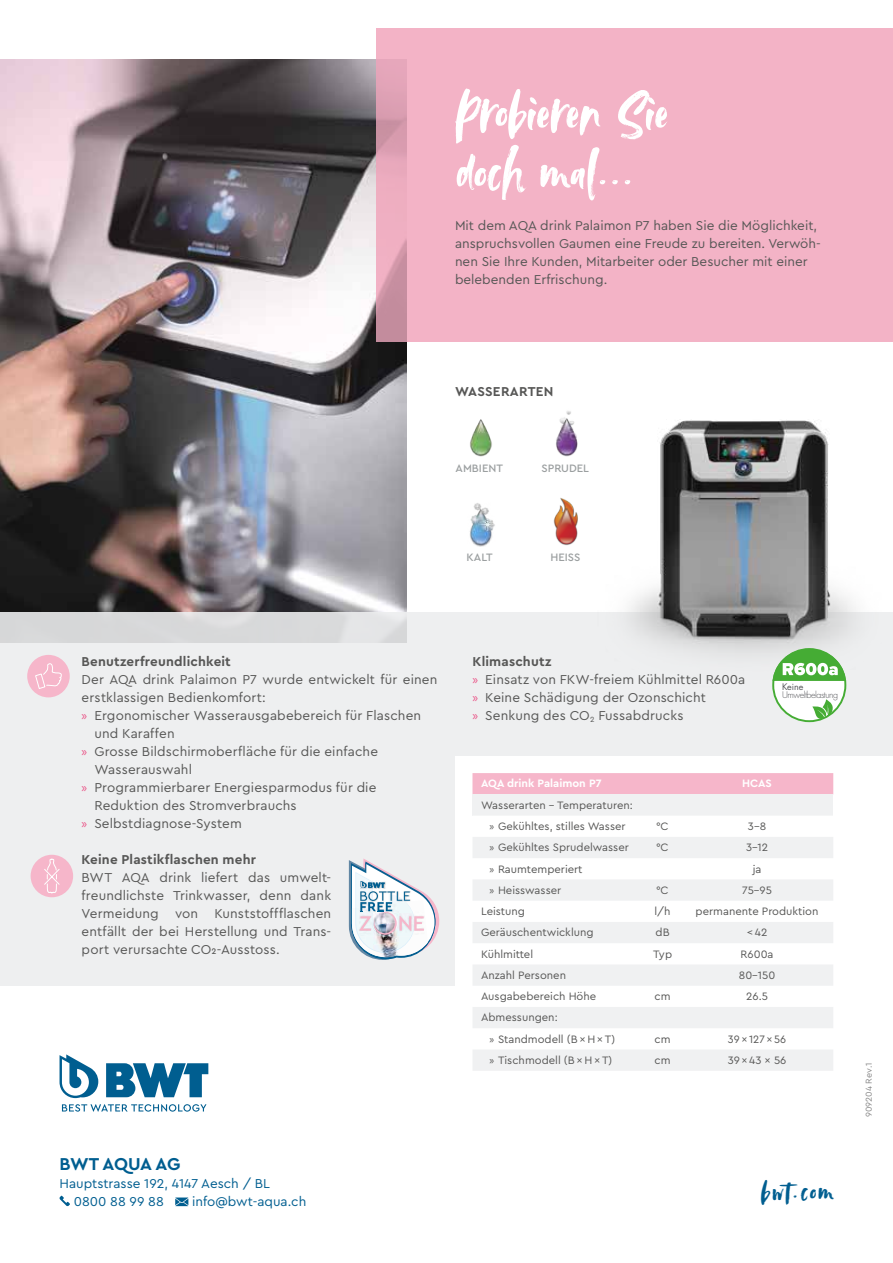
<style>
.page{position:relative;width:893px;height:1263px;background:#fff}
.page>*{position:absolute;margin:0;border:0;box-sizing:border-box;transform-origin:0 0}
.t1{font:60px/60px "Avallon";color:#fff}
.t2{font:30px "Avallon";letter-spacing:.06em;color:#005e90}
.t3{font:700 18px "Cera PRO";letter-spacing:-.015em;color:#005e90}
.t4{font:13.5px/18px "Cera PRO";letter-spacing:.005em;color:#575756}
.t5{font:700 13.5px "Cera PRO";letter-spacing:.015em;color:#575756}
.t6{font:13.5px/18px "Cera PRO";color:#005e90}
.t7{font:11.25px/21.3px "Cera PRO";color:#575756;text-align:center}
.t8{font:500 11.25px "Cera PRO";color:#9b9fa0}
.t9{font:700 11.25px "Cera PRO";color:#fff}
.t10{font:9px "Cera PRO";color:#878787}
.t11{font:300 8.85px "Futura";letter-spacing:-.05em;color:#55565a}
.t12{font:8.85px "Futura";color:#55565a}
.s1{font-family:"Myriad Pro";color:#ea5286}
.s2{font-weight:700}
.s3{font-family:"Myriad Pro"}
</style>
<div class="page">
<img style="left:0;top:60px;width:407px;height:552px">
<div style="left:0;top:612px;width:893px;height:374px;background:#edeeef"></div>
<img style="left:628px;top:420px;width:228px;height:273px">
<div style="left:376px;top:29px;width:517px;height:313px;background:#f6b6ca"></div>
<div style="left:773px;top:649px;width:72px;height:72px;background:#fff;border-radius:50%"></div>
<div style="left:772px;top:648px;width:74px;height:74px;border:2px solid #45ac34;border-radius:50%"></div>
<svg style="left:812px;top:699px;width:21px;height:20px"></svg>
<svg style="left:772px;top:648px;width:74px;height:36px"></svg>
<svg style="left:349px;top:858px;width:90px;height:102px"></svg>
<div style="left:455px;top:756px;width:438px;height:332px;background:#fff"></div>
<div style="left:472px;top:773px;width:361px;height:21px;background:#f6b6ca"></div>
<div style="left:472px;top:794px;width:361px;height:22px;background:#f0f1f2"></div>
<svg style="left:473px;top:837px;width:360px;height:234px;fill:#f0f1f2"></svg>
<svg style="left:59px;top:1196px;width:11px;height:10px"></svg>
<svg style="left:175px;top:1197px;width:13px;height:9px"></svg>
<svg style="left:62px;top:1104px;width:144px;height:8px"></svg>
<svg style="left:106px;top:1063px;width:102px;height:34px"></svg>
<svg style="left:60px;top:1054px;width:38px;height:44px"></svg>
<img style="left:556px;top:411px;width:22px;height:46px">
<img style="left:470px;top:419px;width:22px;height:38px">
<img style="left:470px;top:503px;width:25px;height:43px">
<img style="left:553px;top:498px;width:25px;height:48px">
<div style="left:31px;top:855px;width:42px;height:42px;background:#f6b6ca;border-radius:50%"></div>
<svg style="left:44px;top:858px;width:16px;height:35px"></svg>
<div style="left:27px;top:655px;width:43px;height:42px;background:#f6b6ca;border-radius:50%"></div>
<svg style="left:35px;top:663px;width:27px;height:26px"></svg>
<h1 class="t1" style="left:455px;top:87px;width:214px">Probieren Sie doch mal...</h1>
<p class="t4" style="left:455px;top:215px;width:367px">Mit dem AQA drink Palaimon P7 haben Sie die Möglichkeit, anspruchsvollen Gaumen eine Freude zu bereiten. Verwöh&shy;nen Sie Ihre Kunden, Mitarbeiter oder Besucher mit einer belebenden Erfrischung.</p>
<p class="t5" style="left:455px;top:383px;width:100px">WASSERARTEN</p>
<p class="t8" style="left:456px;top:460px;width:49px">AMBIENT</p>
<p class="t8" style="left:541px;top:460px;width:49px">SPRUDEL</p>
<p class="t8" style="left:467px;top:549px;width:28px">KALT</p>
<p class="t8" style="left:550px;top:549px;width:31px">HEISS</p>
<p class="t5" style="left:82px;top:652px;width:151px">Benutzerfreundlichkeit</p>
<p class="t4" style="left:82px;top:670px;width:357px">Der AQA drink Palaimon P7 wurde entwickelt für einen</p>
<p class="t4" style="left:82px;top:688px;width:186px">erstklassigen Bedienkomfort:</p>
<p class="t4" style="left:82px;top:706px;width:341px"><span class="s1">»</span> Ergonomischer Wasserausgabebereich für Flaschen</p>
<p class="t4" style="left:94px;top:724px;width:82px">und Karaffen</p>
<p class="t4" style="left:82px;top:742px;width:298px"><span class="s1">»</span> Grosse Bildschirmoberfläche für die einfache</p>
<p class="t4" style="left:94px;top:760px;width:99px">Wasserauswahl</p>
<p class="t4" style="left:82px;top:778px;width:296px"><span class="s1">»</span> Programmierbarer Energiesparmodus für die</p>
<p class="t4" style="left:94px;top:796px;width:204px">Reduktion des Stromverbrauchs</p>
<p class="t4" style="left:82px;top:814px;width:162px"><span class="s1">»</span> Selbstdiagnose-System</p>
<p class="t5" style="left:82px;top:850px;width:176px">Keine Plastikflaschen mehr</p>
<p class="t4" style="left:82px;top:868px;width:251px;text-align:justify">BWT AQA drink liefert das umwelt&shy;freundlichste Trinkwasser, denn dank Vermeidung von Kunststoffflaschen entfällt der bei Herstellung und Trans&shy;port verursachte CO2-Ausstoss.</p>
<h3 class="t3" style="left:60px;top:1152px;width:122px">BWT AQUA AG</h3>
<p class="t6" style="left:74px;top:1174px;width:198px;text-indent:-14px">Hauptstrasse 192, 4147 Aesch / BL<br>0800 88 99 88</p>
<p class="t6" style="left:192px;top:1192px;width:116px">info@bwt-aqua.ch</p>
<p class="t4" style="left:472px;top:652px;width:274px"><span class="s2">Klimaschutz<br></span><span class="s1">»</span> Einsatz von FKW-freiem Kühlmittel R600a <span class="s1">»</span> Keine Schädigung der Ozonschicht<br><span class="s1">»</span> Senkung des CO<sub>2</sub> Fussabdrucks</p>
<p class="t12" style="left:782px;top:681px;width:23px">Keine</p>
<p class="t11" style="left:782px;top:690px;width:57px">Umweltbelastung</p>
<p class="t9" style="left:481px;top:776px;width:122px">AQA drink Palaimon P7</p>
<p class="t9" style="left:742px;top:776px;width:31px">HCAS</p>
<p class="t7" style="left:481px;top:794px;width:153px">Wasserarten - Temperaturen: <span class="s3">»</span> Gekühltes, stilles Wasser</p>
<p class="t7" style="left:656px;top:815px;width:14px">°C</p>
<p class="t7" style="left:748px;top:815px;width:20px">3–8</p>
<p class="t7" style="left:489px;top:836px;width:141px"><span class="s3">»</span> Gekühltes Sprudelwasser</p>
<p class="t7" style="left:656px;top:836px;width:14px">°C</p>
<p class="t7" style="left:746px;top:836px;width:24px">3–12</p>
<p class="t7" style="left:489px;top:857px;width:95px"><span class="s3">»</span> Raumtemperiert</p>
<p class="t7" style="left:753px;top:857px;width:10px">ja</p>
<p class="t7" style="left:489px;top:879px;width:73px"><span class="s3">»</span> Heisswasser</p>
<p class="t7" style="left:656px;top:879px;width:14px">°C</p>
<p class="t7" style="left:742px;top:879px;width:32px">75–95</p>
<p class="t7" style="left:481px;top:900px;width:46px">Leistung</p>
<p class="t7" style="left:654px;top:900px;width:18px">l/h</p>
<p class="t7" style="left:696px;top:900px;width:124px">permanente Produktion</p>
<p class="t7" style="left:481px;top:921px;width:114px">Geräuschentwicklung</p>
<p class="t7" style="left:656px;top:921px;width:16px">dB</p>
<p class="t7" style="left:747px;top:921px;width:22px">&lt; 42</p>
<p class="t7" style="left:481px;top:943px;width:54px">Kühlmittel</p>
<p class="t7" style="left:653px;top:943px;width:21px">Typ</p>
<p class="t7" style="left:741px;top:943px;width:34px">R600a</p>
<p class="t7" style="left:481px;top:964px;width:87px">Anzahl Personen</p>
<p class="t7" style="left:739px;top:964px;width:38px">80–150</p>
<p class="t7" style="left:481px;top:985px;width:117px">Ausgabebereich Höhe</p>
<p class="t7" style="left:654px;top:985px;width:18px">cm</p>
<p class="t7" style="left:746px;top:985px;width:23px">26.5</p>
<p class="t7" style="left:489px;top:1006px;width:127px;text-align:left;text-indent:-9px">Abmessungen:<br><span class="s3">»</span> Standmodell (B × H × T)</p>
<p class="t7" style="left:654px;top:1028px;width:18px">cm</p>
<p class="t7" style="left:728px;top:1028px;width:60px">39 × 127 × 56</p>
<p class="t7" style="left:489px;top:1049px;width:124px"><span class="s3">»</span> Tischmodell (B × H × T)</p>
<p class="t7" style="left:655px;top:1049px;width:18px">cm</p>
<p class="t7" style="left:728px;top:1049px;width:60px">39 × 43 x 56</p>
<h2 class="t2" style="left:761px;top:1172px;width:74px">bwt.com</h2>
<p class="t10" style="left:863px;top:1117px;width:56px;rotate:-90deg">909204 Rev.1</p>
</div>
